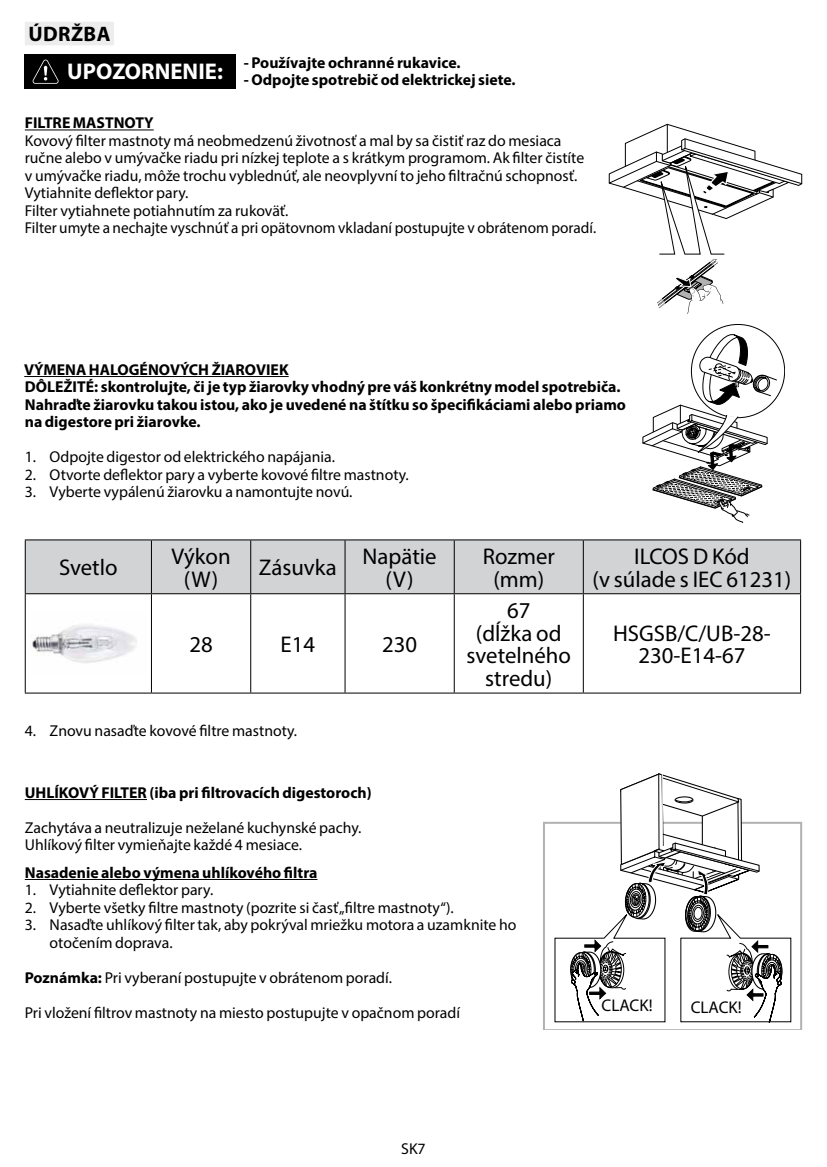
<style>
.page{position:relative;width:827px;height:1167px;background:#fff}
.page>*{position:absolute;margin:0;border:0;box-sizing:border-box;transform-origin:0 0}
.t1{font:22.75px/22.8px "Myriad Pro";color:#000;text-align:center}
.t2{font:700 22.75px "Myriad Pro";color:#fff}
.t3{font:700 21px "Myriad Pro";letter-spacing:.02em;color:#000}
.t4{font:16.97px "Myriad Pro";color:#000}
.t5{font:15.75px/17.5px "Myriad Pro";color:#000}
.t6{font:700 15.75px/17.5px "Myriad Pro";color:#000}
.s1{font-weight:700}
</style>
<div class="page">
<div style="left:25px;top:22px;width:89px;height:23px;background:#ededed"></div>
<hr style="left:25px;top:130px;width:129px;height:1px;background:#000">
<hr style="left:24px;top:376px;width:265px;height:1px;background:#000">
<hr style="left:25px;top:799px;width:122px;height:1px;background:#000">
<hr style="left:25px;top:879px;width:292px;height:1px;background:#000">
<div style="left:25px;top:54px;width:211px;height:35px;background:#000"></div>
<svg style="left:33px;top:60px;width:26px;height:24px"></svg>
<div style="left:26px;top:540px;width:774px;height:53px;background:#d1d3d4"></div>
<hr style="left:25px;top:539px;width:126px;height:1px;background:#000">
<hr style="left:25px;top:540px;width:1px;height:53px;background:#000">
<hr style="left:151px;top:539px;width:100px;height:1px;background:#000">
<hr style="left:151px;top:540px;width:1px;height:53px;background:#000">
<hr style="left:251px;top:539px;width:94px;height:1px;background:#000">
<hr style="left:250px;top:540px;width:1px;height:53px;background:#000">
<hr style="left:345px;top:539px;width:109px;height:1px;background:#000">
<hr style="left:344px;top:540px;width:1px;height:53px;background:#000">
<hr style="left:454px;top:539px;width:129px;height:1px;background:#000">
<hr style="left:454px;top:540px;width:1px;height:53px;background:#000">
<hr style="left:583px;top:539px;width:218px;height:1px;background:#000">
<hr style="left:582px;top:540px;width:1px;height:53px;background:#000">
<hr style="left:800px;top:540px;width:1px;height:53px;background:#000">
<hr style="left:25px;top:593px;width:126px;height:1px;background:#000">
<hr style="left:25px;top:594px;width:1px;height:98px;background:#000">
<hr style="left:151px;top:593px;width:100px;height:1px;background:#000">
<hr style="left:151px;top:594px;width:1px;height:98px;background:#000">
<hr style="left:251px;top:593px;width:94px;height:1px;background:#000">
<hr style="left:250px;top:594px;width:1px;height:98px;background:#000">
<hr style="left:345px;top:593px;width:109px;height:1px;background:#000">
<hr style="left:344px;top:594px;width:1px;height:98px;background:#000">
<hr style="left:454px;top:593px;width:129px;height:1px;background:#000">
<hr style="left:454px;top:594px;width:1px;height:98px;background:#000">
<hr style="left:583px;top:593px;width:218px;height:1px;background:#000">
<hr style="left:582px;top:594px;width:1px;height:98px;background:#000">
<hr style="left:800px;top:594px;width:1px;height:98px;background:#000">
<hr style="left:25px;top:692px;width:126px;height:1px;background:#000">
<hr style="left:151px;top:692px;width:100px;height:1px;background:#000">
<hr style="left:251px;top:692px;width:94px;height:1px;background:#000">
<hr style="left:345px;top:692px;width:109px;height:1px;background:#000">
<hr style="left:454px;top:692px;width:129px;height:1px;background:#000">
<hr style="left:583px;top:692px;width:218px;height:1px;background:#000">
<img style="left:32px;top:625px;width:105px;height:38px">
<svg style="left:608px;top:124px;width:194px;height:190px"></svg>
<svg style="left:642px;top:332px;width:135px;height:191px"></svg>
<svg style="left:543px;top:822px;width:259px;height:208px"></svg>
<svg style="left:554px;top:773px;width:237px;height:250px"></svg>
<h2 class="t3" style="left:28px;top:20px;width:83px">ÚDRŽBA</h2>
<h1 class="t2" style="left:67px;top:57px;width:157px">UPOZORNENIE:</h1>
<p class="t6" style="left:244px;top:53px;width:218px">- Používajte ochranné rukavice.</p>
<p class="t6" style="left:244px;top:71px;width:273px">- Odpojte spotrebič od elektrickej siete.</p>
<p class="t6" style="left:25px;top:114px;width:130px">FILTRE MASTNOTY</p>
<p class="t5" style="left:25px;top:132px;width:573px">Kovový filter mastnoty má neobmedzenú životnosť a mal by sa čistiť raz do mesiaca ručne alebo v umývačke riadu pri nízkej teplote a s krátkym programom. Ak filter čistíte<br>v umývačke riadu, môže trochu vyblednúť, ale neovplyvní to jeho filtračnú schopnosť.<br>Vytiahnite deflektor pary.<br>Filter vytiahnete potiahnutím za rukoväť.<br>Filter umyte a nechajte vyschnúť a pri opätovnom vkladaní postupujte v obrátenom poradí.</p>
<p class="t6" style="left:24px;top:360px;width:603px">VÝMENA HALOGÉNOVÝCH ŽIAROVIEK<br>DÔLEŽITÉ: skontrolujte, či je typ žiarovky vhodný pre váš konkrétny model spotrebiča.<br>Nahraďte žiarovku takou istou, ako je uvedené na štítku so špecifikáciami alebo priamo na digestore pri žiarovke.</p>
<p class="t5" style="left:25px;top:448px;width:311px">1. Odpojte digestor od elektrického napájania.</p>
<p class="t5" style="left:25px;top:466px;width:385px">2. Otvorte deflektor pary a vyberte kovové filtre mastnoty.</p>
<p class="t5" style="left:25px;top:483px;width:329px">3. Vyberte vypálenú žiarovku a namontujte novú.</p>
<h1 class="t1" style="left:59px;top:556px;width:60px">Svetlo</h1>
<h1 class="t1" style="left:171px;top:545px;width:61px">Výkon (W)</h1>
<h1 class="t1" style="left:259px;top:556px;width:80px">Zásuvka</h1>
<h1 class="t1" style="left:362px;top:545px;width:76px">Napätie (V)</h1>
<h1 class="t1" style="left:482px;top:545px;width:74px">Rozmer (mm)</h1>
<h1 class="t1" style="left:592px;top:545px;width:200px">ILCOS D Kód<br>(v súlade s IEC 61231)</h1>
<h1 class="t1" style="left:189px;top:632px;width:25px">28</h1>
<h1 class="t1" style="left:280px;top:632px;width:36px">E14</h1>
<h1 class="t1" style="left:382px;top:632px;width:37px">230</h1>
<p class="t5" style="left:25px;top:721px;width:274px">4. Znovu nasaďte kovové filtre mastnoty.</p>
<h1 class="t1" style="left:466px;top:598px;width:106px">67<br>(dĺžka od svetelného stredu)</h1>
<p class="t6" style="left:25px;top:783px;width:348px">UHLÍKOVÝ FILTER (iba pri filtrovacích digestoroch)</p>
<p class="t5" style="left:25px;top:819px;width:338px">Zachytáva a neutralizuje neželané kuchynské pachy.<br>Uhlíkový filter vymieňajte každé 4 mesiace.</p>
<p class="t6" style="left:25px;top:863px;width:294px">Nasadenie alebo výmena uhlíkového filtra</p>
<p class="t5" style="left:25px;top:881px;width:190px">1. Vytiahnite deflektor pary.</p>
<p class="t5" style="left:25px;top:898px;width:430px">2. Vyberte všetky filtre mastnoty (pozrite si časť „filtre mastnoty“).</p>
<p class="t5" style="left:50px;top:916px;width:468px;text-indent:-25px">3. Nasaďte uhlíkový filter tak, aby pokrýval mriežku motora a uzamknite ho otočením doprava.</p>
<p class="t5" style="left:25px;top:968px;width:369px"><span class="s1">Poznámka:</span> Pri vyberaní postupujte v obrátenom poradí.</p>
<p class="t5" style="left:25px;top:1003px;width:436px">Pri vložení filtrov mastnoty na miesto postupujte v opačnom poradí</p>
<h1 class="t1" style="left:613px;top:621px;width:159px">HSGSB/C/UB-28-<br>230-E14-67</h1>
<p class="t4" style="left:601px;top:994px;width:52px">CLACK!</p>
<p class="t4" style="left:690px;top:997px;width:52px">CLACK!</p>
<p class="t5" style="left:401px;top:1139px;width:26px">SK7</p>
</div>
